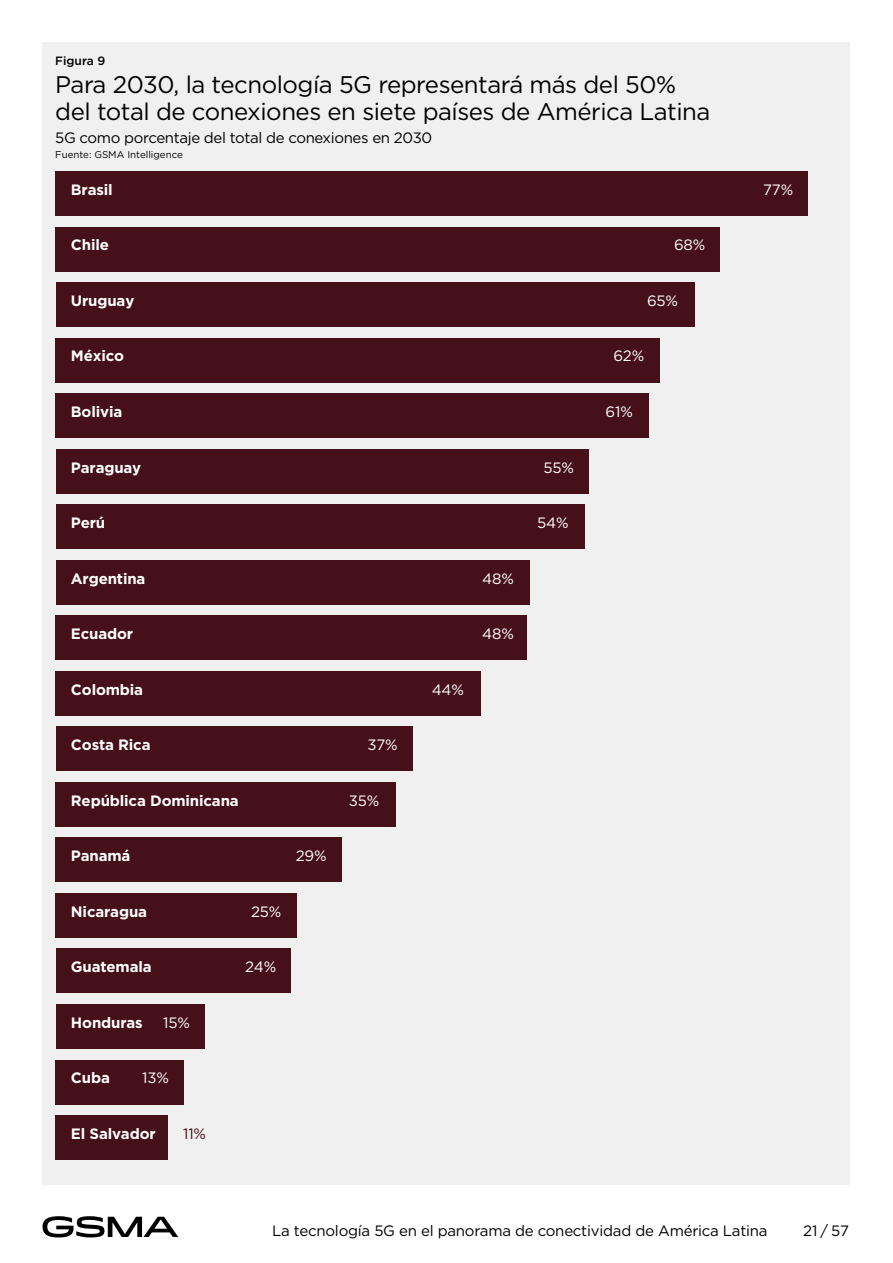
<style>
.page{position:relative;width:893px;height:1263px;background:#fff}
.page>*{position:absolute;margin:0;border:0;box-sizing:border-box;transform-origin:0 0}
.Fig_title{font:24px/27.6px "Gotham";letter-spacing:-.02em;color:#000}
.t1{font:700 15px "Gotham";letter-spacing:-.01em;color:#fff}
.Fig_title-2{font:15px "Gotham";letter-spacing:-.015em;color:#000}
.t2{font:15px "Gotham";letter-spacing:-.01em;color:#fff}
.t3{font:15px "Gotham";color:#45101a}
.Fig_number{font:500 12px "Gotham";color:#000}
.Fig_source{font:9.75px "Gotham";color:#000}
</style>
<div class="page">
<svg style="left:43px;top:1216px;width:135px;height:21px"></svg>
<div style="left:43px;top:43px;width:807px;height:1141px;background:#f0f0f0"></div>
<div style="left:56px;top:171px;width:752px;height:45px;background:#45101a"></div>
<div style="left:56px;top:226px;width:664px;height:45px;background:#45101a"></div>
<div style="left:56px;top:282px;width:639px;height:45px;background:#45101a"></div>
<div style="left:56px;top:338px;width:604px;height:45px;background:#45101a"></div>
<div style="left:56px;top:393px;width:593px;height:45px;background:#45101a"></div>
<div style="left:56px;top:449px;width:532px;height:45px;background:#45101a"></div>
<div style="left:56px;top:504px;width:528px;height:45px;background:#45101a"></div>
<div style="left:56px;top:560px;width:473px;height:45px;background:#45101a"></div>
<div style="left:56px;top:615px;width:471px;height:45px;background:#45101a"></div>
<div style="left:56px;top:671px;width:425px;height:45px;background:#45101a"></div>
<div style="left:56px;top:726px;width:357px;height:45px;background:#45101a"></div>
<div style="left:56px;top:782px;width:340px;height:45px;background:#45101a"></div>
<div style="left:56px;top:837px;width:286px;height:45px;background:#45101a"></div>
<div style="left:56px;top:893px;width:241px;height:45px;background:#45101a"></div>
<div style="left:56px;top:948px;width:235px;height:45px;background:#45101a"></div>
<div style="left:56px;top:1004px;width:148px;height:45px;background:#45101a"></div>
<div style="left:56px;top:1059px;width:128px;height:45px;background:#45101a"></div>
<div style="left:56px;top:1115px;width:112px;height:45px;background:#45101a"></div>
<p class="Fig_number" style="left:55px;top:53px;width:51px">Figura 9</p>
<p class="Fig_title" style="left:55px;top:70px;width:657px">Para 2030, la tecnología 5G representará más del 50% del total de conexiones en siete países de América Latina</p>
<p class="Fig_title-2" style="left:55px;top:128px;width:378px">5G como porcentaje del total de conexiones en 2030</p>
<p class="Fig_source" style="left:55px;top:148px;width:129px">Fuente: GSMA Intelligence</p>
<p class="t1" style="left:71px;top:180px;width:43px">Brasil</p>
<p class="t1" style="left:71px;top:235px;width:40px">Chile</p>
<p class="t1" style="left:71px;top:291px;width:65px">Uruguay</p>
<p class="t1" style="left:71px;top:346px;width:55px">México</p>
<p class="t1" style="left:71px;top:402px;width:53px">Bolivia</p>
<p class="t1" style="left:71px;top:457px;width:72px">Paraguay</p>
<p class="t1" style="left:71px;top:513px;width:36px">Perú</p>
<p class="t1" style="left:71px;top:568px;width:76px">Argentina</p>
<p class="t1" style="left:71px;top:624px;width:64px">Ecuador</p>
<p class="t1" style="left:71px;top:679px;width:74px">Colombia</p>
<p class="t1" style="left:71px;top:735px;width:81px">Costa Rica</p>
<p class="t1" style="left:71px;top:790px;width:169px">República Dominicana</p>
<p class="t1" style="left:71px;top:846px;width:61px">Panamá</p>
<p class="t2" style="left:296px;top:846px;width:32px">29%</p>
<p class="t1" style="left:71px;top:901px;width:78px">Nicaragua</p>
<p class="t1" style="left:71px;top:957px;width:82px">Guatemala</p>
<p class="t1" style="left:71px;top:1013px;width:73px">Honduras</p>
<p class="t2" style="left:163px;top:1013px;width:28px">15%</p>
<p class="t1" style="left:71px;top:1068px;width:40px">Cuba</p>
<p class="t2" style="left:142px;top:1068px;width:28px">13%</p>
<p class="t1" style="left:71px;top:1124px;width:86px">El Salvador</p>
<p class="t3" style="left:183px;top:1124px;width:24px">11%</p>
<p class="t2" style="left:251px;top:902px;width:32px">25%</p>
<p class="t2" style="left:245px;top:957px;width:33px">24%</p>
<p class="t2" style="left:367px;top:735px;width:32px">37%</p>
<p class="t2" style="left:349px;top:791px;width:32px">35%</p>
<p class="t2" style="left:432px;top:680px;width:34px">44%</p>
<p class="t2" style="left:482px;top:569px;width:33px">48%</p>
<p class="t2" style="left:482px;top:624px;width:33px">48%</p>
<p class="t2" style="left:544px;top:458px;width:32px">55%</p>
<p class="t2" style="left:537px;top:513px;width:33px">54%</p>
<p class="t2" style="left:674px;top:235px;width:33px">68%</p>
<p class="t2" style="left:647px;top:291px;width:33px">65%</p>
<p class="t2" style="left:613px;top:346px;width:32px">62%</p>
<p class="t2" style="left:606px;top:402px;width:29px">61%</p>
<p class="t2" style="left:763px;top:180px;width:32px">77%</p>
<p class="Fig_title-2" style="left:272px;top:1221px;width:497px">La tecnología 5G en el panorama de conectividad de América Latina</p>
<p class="Fig_title-2" style="left:803px;top:1221px;width:48px">21 / 57</p>
</div>
